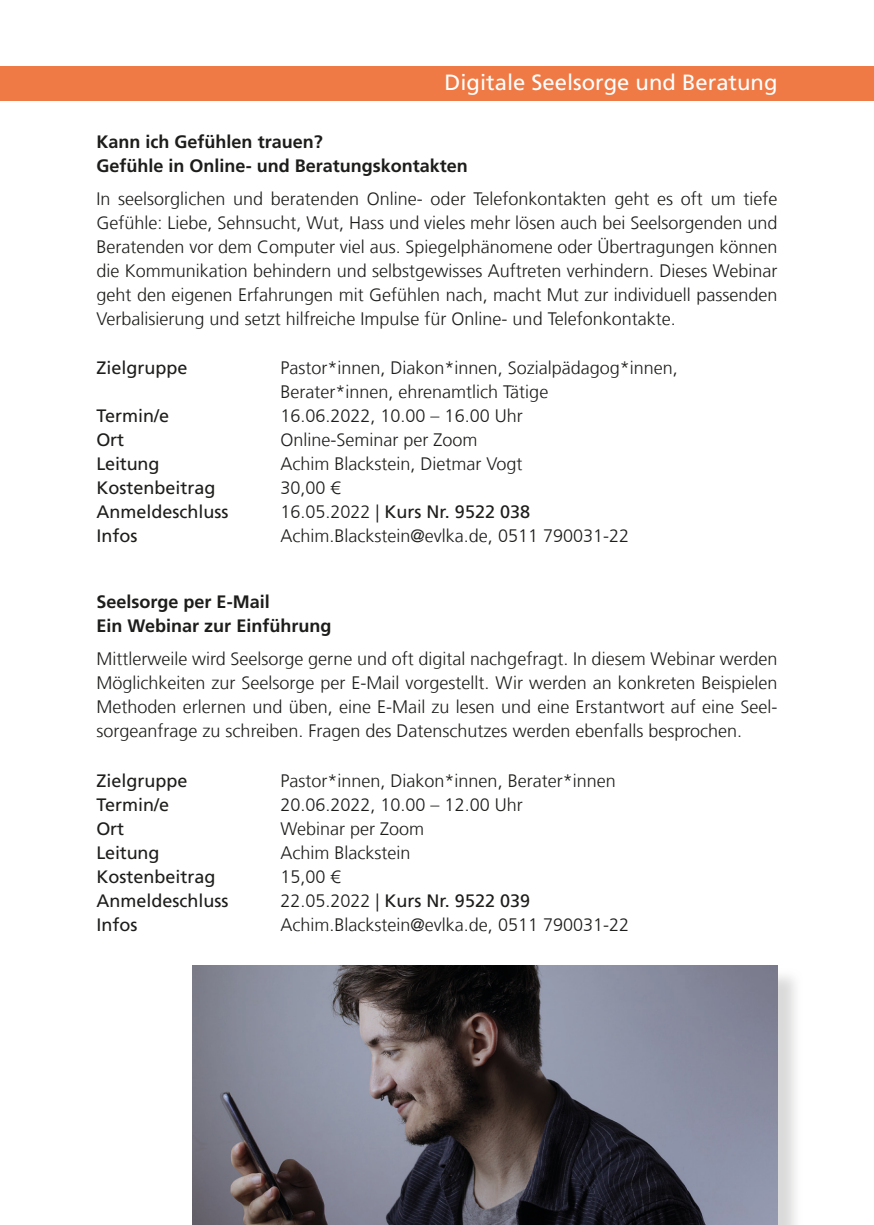
<style>
.page{position:relative;width:874px;height:1225px;background:#fff}
.page>*{position:absolute;margin:0;border:0;box-sizing:border-box;transform-origin:0 0}
.t1{font:22px "Frutiger LT Com";color:#fff}
.t2{font:300 18px/24px "Frutiger LT Com";color:#1d1d1b;text-align:justify}
.t3{font:18px/24px "Frutiger LT Com";color:#1d1d1b}
.t4{font:700 18px/24px "Frutiger LT Com";color:#1d1d1b}
.s1{font-weight:400}
</style>
<div class="page">
<div style="left:0;top:67px;width:873px;height:34px;background:#ef7a45"></div>
<img style="left:777px;top:968px;width:19px;height:257px">
<img style="left:193px;top:965px;width:584px;height:260px">
<p class="t1" style="left:444px;top:70px;width:334px">Digitale Seelsorge und Beratung</p>
<p class="t4" style="left:96px;top:130px;width:373px">Kann ich Gefühlen trauen?<br>Gefühle in Online- und Beratungskontakten</p>
<p class="t2" style="left:96px;top:187px;width:682px">In seelsorglichen und beratenden Online- oder Telefonkontakten geht es oft um tiefe Gefühle: Liebe, Sehnsucht, Wut, Hass und vieles mehr lösen auch bei Seelsorgenden und Beratenden vor dem Computer viel aus. Spiegelphänomene oder Übertragungen können die Kommunikation behindern und selbstgewisses Auftreten verhindern. Dieses Webinar geht den eigenen Erfahrungen mit Gefühlen nach, macht Mut zur individuell passenden Verbalisierung und setzt hilfreiche Impulse für Online- und Telefonkontakte.</p>
<p class="t3" style="left:96px;top:356px;width:93px">Zielgruppe</p>
<p class="t3" style="left:96px;top:404px;width:134px">Termin/e<br>Ort<br>Leitung<br>Kostenbeitrag<br>Anmeldeschluss<br>Infos</p>
<p class="t2" style="left:280px;top:356px;width:399px;text-align:left">Pastor*innen, Diakon*innen, Sozialpädagog*innen,<br>Berater*innen, ehrenamtlich Tätige<br>16.06.2022, 10.00 – 16.00 Uhr<br>Online-Seminar per Zoom<br>Achim Blackstein, Dietmar Vogt<br>30,00 €<br>16.05.2022 | <span class="s1">Kurs Nr. 9522 038<br></span>Achim.Blackstein@evlka.de, 0511 790031-22</p>
<p class="t4" style="left:96px;top:590px;width:236px">Seelsorge per E-Mail<br>Ein Webinar zur Einführung</p>
<p class="t2" style="left:96px;top:647px;width:682px">Mittlerweile wird Seelsorge gerne und oft digital nachgefragt. In diesem Webinar werden Möglichkeiten zur Seelsorge per E-Mail vorgestellt. Wir werden an konkreten Beispielen Methoden erlernen und üben, eine E-Mail zu lesen und eine Erstantwort auf eine Seel&shy;sorgeanfrage zu schreiben. Fragen des Datenschutzes werden ebenfalls besprochen.</p>
<p class="t3" style="left:96px;top:768px;width:134px">Zielgruppe<br>Termin/e<br>Ort<br>Leitung<br>Kostenbeitrag<br>Anmeldeschluss<br>Infos</p>
<p class="t2" style="left:280px;top:768px;width:350px;text-align:left">Pastor*innen, Diakon*innen, Berater*innen<br>20.06.2022, 10.00 – 12.00 Uhr<br>Webinar per Zoom<br>Achim Blackstein<br>15,00 €<br>22.05.2022 | <span class="s1">Kurs Nr. 9522 039<br></span>Achim.Blackstein@evlka.de, 0511 790031-22</p>
</div>
